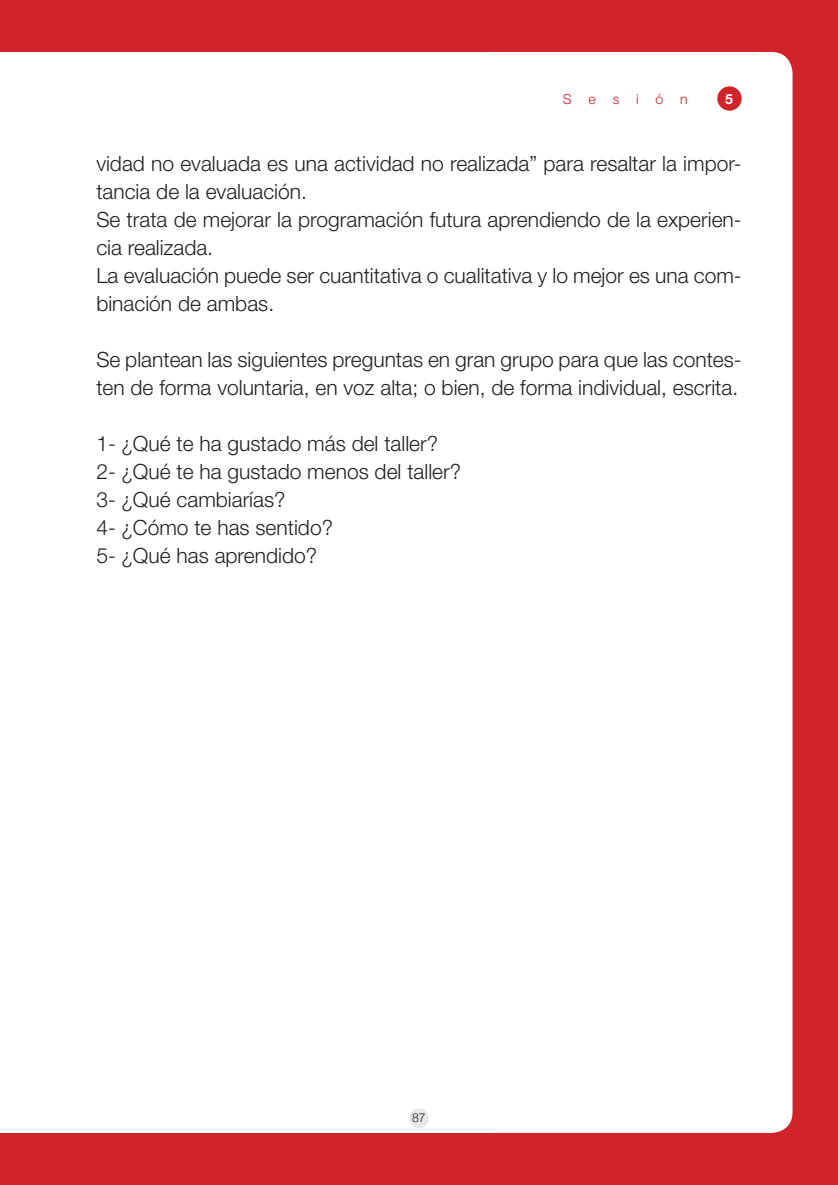
<style>
.page{position:relative;width:838px;height:1185px;background:#fff}
.page>*{position:absolute;margin:0;border:0;box-sizing:border-box;transform-origin:0 0}
.t1{font:300 21px/28px "Helvetica Neue LT Std";color:#231f20}
.t2{font:300 14px "Helvetica Neue LT Std";letter-spacing:1.2em;color:#d1232a}
.t3{font:700 14px "Helvetica Neue LT Std";color:#fff}
.t4{font:300 12.25px "Helvetica Neue LT Std";color:#231f20}
</style>
<div class="page">
<div style="left:0;top:0;width:837px;height:1185px;background:#d1232a"></div>
<div style="left:91px;top:52px;width:701px;height:1081px;background:#fff;border-radius:21px"></div>
<div style="left:0;top:52px;width:489px;height:1081px;background:#fff"></div>
<div style="left:409px;top:1108px;width:20px;height:20px;background:#e6e7e9;border-radius:50%"></div>
<div style="left:717px;top:86px;width:24px;height:25px;background:#d1232a;border-radius:50%"></div>
<p class="t2" style="left:563px;top:94px;width:126px">Sesión</p>
<p class="t3" style="left:725px;top:94px;width:9px">5</p>
<p class="t1" style="left:96px;top:151px;width:646px">vidad no evaluada es una actividad no realizada” para resaltar la impor&shy;tancia de la evaluación.<br>Se trata de mejorar la programación futura aprendiendo de la experien&shy;cia realizada.<br>La evaluación puede ser cuantitativa o cualitativa y lo mejor es una com&shy;binación de ambas.</p>
<p class="t1" style="left:96px;top:347px;width:646px">Se plantean las siguientes preguntas en gran grupo para que las contes&shy;ten de forma voluntaria, en voz alta; o bien, de forma individual, escrita.</p>
<p class="t1" style="left:96px;top:431px;width:366px">1- ¿Qué te ha gustado más del taller?<br>2- ¿Qué te ha gustado menos del taller?<br>3- ¿Qué cambiarías?<br>4- ¿Cómo te has sentido?<br>5- ¿Qué has aprendido?</p>
<p class="t4" style="left:412px;top:1113px;width:15px">87</p>
</div>
